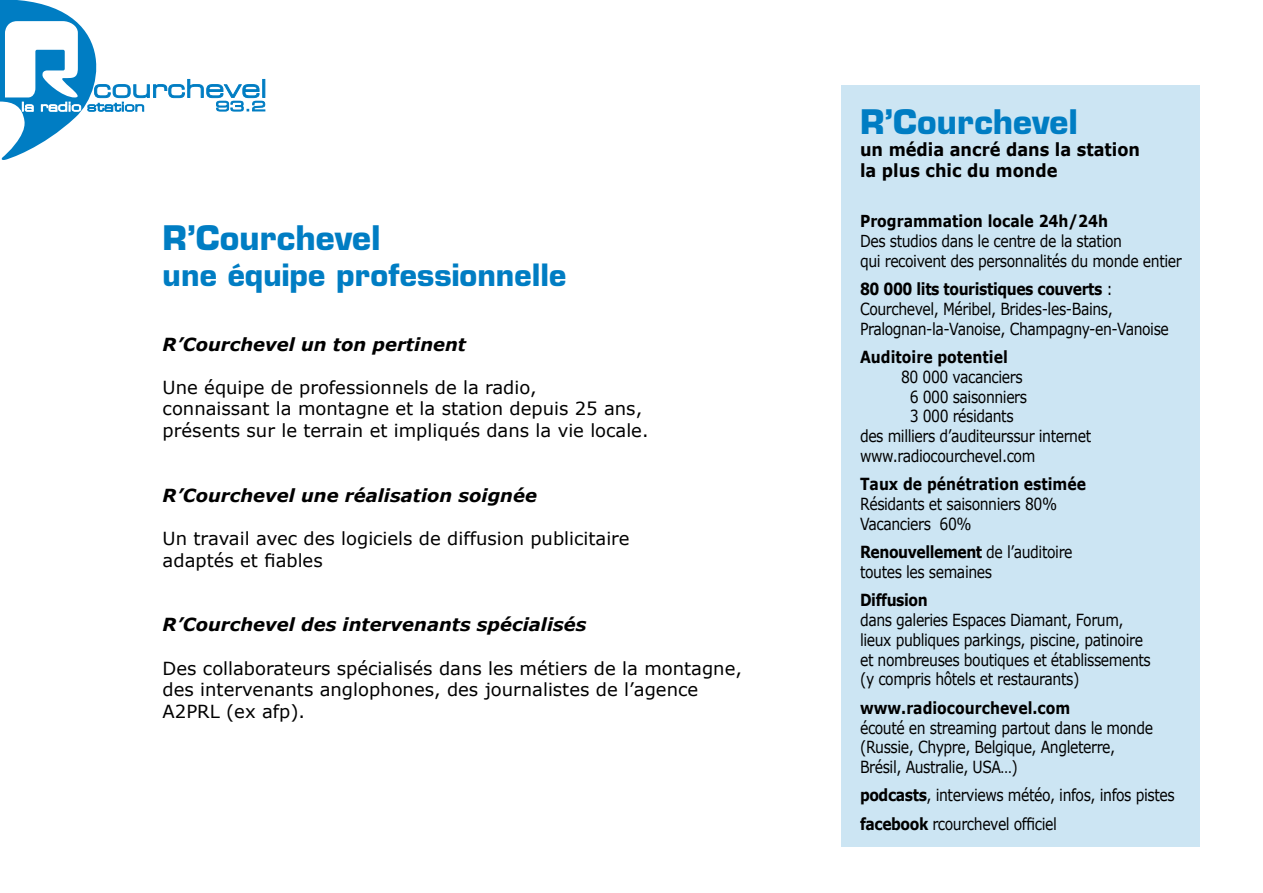
<style>
.page{position:relative;width:1263px;height:893px;background:#fff}
.page>*{position:absolute;margin:0;border:0;box-sizing:border-box;transform-origin:0 0}
.t1{font:700 33px "Eurostile";color:#007dc3}
.t2{font:700 30px "Eurostile";color:#007dc3}
.t3{font:18px/21.6px "Verdana";color:#000}
.t4{font:italic 700 18px "Verdana";color:#000}
.t5{font:700 18px/21.6px "Verdana";color:#000;scale:.9 1}
.t6{font:16.65px/19.8px "Verdana";letter-spacing:-.03em;color:#000;scale:.84 1}
.t7{font:700 16.65px "Verdana";color:#000;scale:.84 1}
.t8{font:700 16.65px "Verdana";letter-spacing:-.03em;color:#000;scale:.84 1}
.t9{font:16.5px/19.8px "Verdana";letter-spacing:-.03em;color:#000;scale:.85 1}
.t10{font:700 16.5px "Verdana";color:#000;scale:.85 1}
.s1{font-weight:700}
</style>
<div class="page">
<div style="left:841px;top:85px;width:358px;height:761px;background:#cce5f3"></div>
<svg style="left:0;top:0;width:265px;height:160px"></svg>
<h1 class="t1" style="left:163px;top:217px;width:219px">R’Courchevel</h1>
<h2 class="t2" style="left:163px;top:256px;width:405px">une équipe professionnelle</h2>
<p class="t4" style="left:163px;top:332px;width:305px">R’Courchevel un ton pertinent</p>
<p class="t3" style="left:163px;top:377px;width:487px">Une équipe de professionnels de la radio,<br>connaissant la montagne et la station depuis 25 ans, présents sur le terrain et impliqués dans la vie locale.</p>
<p class="t4" style="left:163px;top:484px;width:376px">R’Courchevel une réalisation soignée</p>
<p class="t3" style="left:163px;top:528px;width:468px">Un travail avec des logiciels de diffusion publicitaire adaptés et fiables</p>
<p class="t4" style="left:163px;top:613px;width:425px">R’Courchevel des intervenants spécialisés</p>
<p class="t3" style="left:163px;top:658px;width:581px">Des collaborateurs spécialisés dans les métiers de la montagne, des intervenants anglophones, des journalistes de l’agence<br>A2PRL (ex afp).</p>
<h1 class="t1" style="left:860px;top:102px;width:219px">R’Courchevel</h1>
<p class="t5" style="left:860px;top:138px;width:313px">un média ancré dans la station la plus chic du monde</p>
<p class="t10" style="left:860px;top:210px;width:293px">Programmation locale 24h/24h</p>
<p class="t9" style="left:860px;top:231px;width:380px">Des studios dans le centre de la station<br>qui recoivent des personnalités du monde entier</p>
<p class="t6" style="left:860px;top:279px;width:369px"><span class="s1">80 000 lits touristiques couverts</span> :<br>Courchevel, Méribel, Brides-les-Bains,<br>Pralognan-la-Vanoise, Champagny-en-Vanoise</p>
<p class="t7" style="left:860px;top:346px;width:177px">Auditoire potentiel</p>
<p class="t6" style="left:901px;top:367px;width:146px">80 000 vacanciers</p>
<p class="t6" style="left:910px;top:387px;width:141px">6 000 saisonniers</p>
<p class="t6" style="left:910px;top:407px;width:125px">3 000 résidants</p>
<p class="t6" style="left:860px;top:426px;width:277px">des milliers d’auditeurssur internet</p>
<p class="t6" style="left:860px;top:446px;width:210px">www.radiocourchevel.com</p>
<p class="t7" style="left:860px;top:473px;width:271px">Taux de pénétration estimée</p>
<p class="t6" style="left:860px;top:494px;width:236px">Résidants et saisonniers 80%<br>Vacanciers 60%</p>
<p class="t6" style="left:860px;top:542px;width:255px"><span class="s1">Renouvellement</span> de l’auditoire toutes les semaines</p>
<p class="t8" style="left:860px;top:589px;width:82px">Diffusion</p>
<p class="t6" style="left:860px;top:610px;width:348px">dans galeries Espaces Diamant, Forum, lieux publiques parkings, piscine, patinoire et nombreuses boutiques et établissements (y compris hôtels et restaurants)</p>
<p class="t7" style="left:860px;top:697px;width:252px">www.radiocourchevel.com</p>
<p class="t6" style="left:860px;top:718px;width:350px">écouté en streaming partout dans le monde (Russie, Chypre, Belgique, Angleterre,<br>Brésil, Australie, USA…)</p>
<p class="t6" style="left:860px;top:781px;width:376px;line-height:28.3px"><span class="s1">podcasts</span>, interviews météo, infos, infos pistes <span class="s1">facebook</span> rcourchevel officiel</p>
</div>
